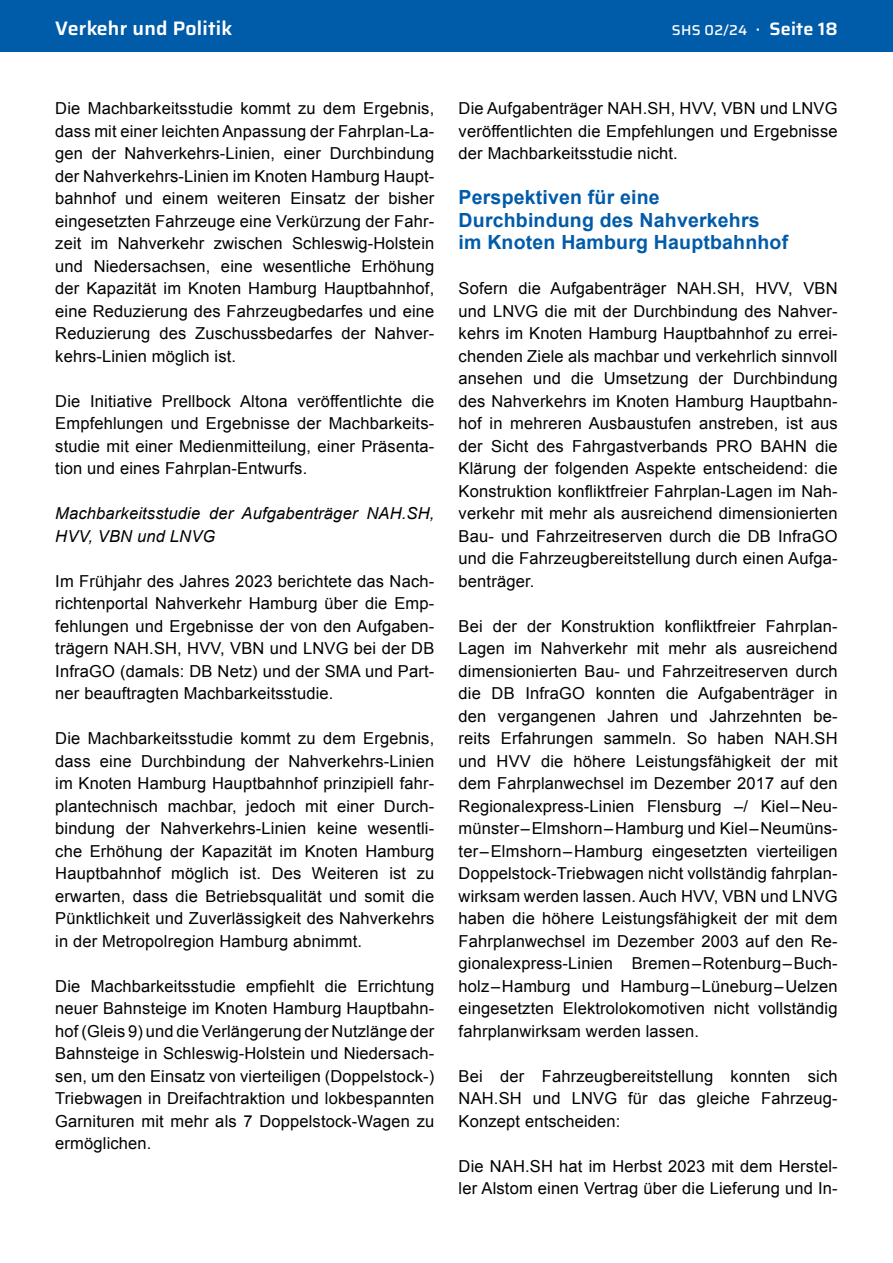
<style>
.page{position:relative;width:893px;height:1263px;background:#fff}
.page>*{position:absolute;margin:0;border:0;box-sizing:border-box;transform-origin:0 0}
.t1{font:700 19.5px/22.5px "Arial";letter-spacing:.01em;color:#005ba9}
.t2{font:600 19.5px "Saira";letter-spacing:.01em;color:#fff}
.t3{font:16.5px/22.5px "Arial";letter-spacing:.01em;color:#000;text-align:justify}
.t4{font:italic 16.5px/22.5px "Arial";letter-spacing:.01em;color:#000}
.t5{font:500 14.25px "Saira";letter-spacing:.02em;color:#fff}
.s1{font-size:18px}
.s2{font-weight:600;font-size:18px}
</style>
<div class="page">
<div style="left:0;top:0;width:893px;height:51px;background:#005ba9"></div>
<p class="t2" style="left:55px;top:12px;width:179px">Verkehr und Politik</p>
<p class="t5" style="left:672px;top:18px;width:167px">SHS 02/24 <span class="s1">·</span> <span class="s2">Seite 18</span></p>
<p class="t3" style="left:55px;top:97px;width:381px">Die Machbarkeitsstudie kommt zu dem Ergebnis, dass mit einer leichten Anpassung der Fahrplan-La&shy;gen der Nahverkehrs-Linien, einer Durchbindung der Nahverkehrs-Linien im Knoten Hamburg Haupt&shy;bahnhof und einem weiteren Einsatz der bisher eingesetzten Fahrzeuge eine Verkürzung der Fahr&shy;zeit im Nahverkehr zwischen Schleswig-Holstein und Niedersachsen, eine wesentliche Erhöhung der Kapazität im Knoten Hamburg Hauptbahnhof, eine Reduzierung des Fahrzeugbedarfes und eine Reduzierung des Zuschussbedarfes der Nahver&shy;kehrs-Linien möglich ist.</p>
<p class="t3" style="left:55px;top:390px;width:381px">Die Initiative Prellbock Altona veröffentlichte die Empfehlungen und Ergebnisse der Machbarkeits&shy;studie mit einer Medienmitteilung, einer Präsenta&shy;tion und eines Fahrplan-Entwurfs.</p>
<p class="t4" style="left:55px;top:502px;width:381px">Machbarkeitsstudie der Aufgabenträger NAH.SH,<br>HVV, VBN und LNVG</p>
<p class="t3" style="left:55px;top:570px;width:381px">Im Frühjahr des Jahres 2023 berichtete das Nach&shy;richtenportal Nahverkehr Hamburg über die Emp&shy;fehlungen und Ergebnisse der von den Aufgaben&shy;trägern NAH.SH, HVV, VBN und LNVG bei der DB InfraGO (damals: DB Netz) und der SMA und Part&shy;ner beauftragten Machbarkeitsstudie.</p>
<p class="t3" style="left:55px;top:727px;width:381px">Die Machbarkeitsstudie kommt zu dem Ergebnis, dass eine Durchbindung der Nahverkehrs-Linien im Knoten Hamburg Hauptbahnhof prinzipiell fahr&shy;plantechnisch machbar, jedoch mit einer Durch&shy;bindung der Nahverkehrs-Linien keine wesentli&shy;che Erhöhung der Kapazität im Knoten Hamburg Hauptbahnhof möglich ist. Des Weiteren ist zu erwarten, dass die Betriebsqualität und somit die Pünktlichkeit und Zuverlässigkeit des Nahverkehrs in der Metropolregion Hamburg abnimmt.</p>
<p class="t3" style="left:55px;top:975px;width:381px">Die Machbarkeitsstudie empfiehlt die Errichtung neuer Bahnsteige im Knoten Hamburg Hauptbahn&shy;hof (Gleis 9) und die Verlängerung der Nutzlänge der Bahnsteige in Schleswig-Holstein und Niedersach&shy;sen, um den Einsatz von vierteiligen (Doppelstock-)<br>Triebwagen in Dreifachtraktion und lokbespannten Garnituren mit mehr als 7 Doppelstock-Wagen zu ermöglichen.</p>
<p class="t3" style="left:459px;top:97px;width:381px">Die Aufgabenträger NAH.SH, HVV, VBN und LNVG veröffentlichten die Empfehlungen und Ergebnisse der Machbarkeitsstudie nicht.</p>
<p class="t1" style="left:459px;top:187px;width:331px">Perspektiven für eine<br>Durchbindung des Nahverkehrs<br>im Knoten Hamburg Hauptbahnhof</p>
<p class="t3" style="left:459px;top:277px;width:381px">Sofern die Aufgabenträger NAH.SH, HVV, VBN und LNVG die mit der Durchbindung des Nahver&shy;kehrs im Knoten Hamburg Hauptbahnhof zu errei&shy;chenden Ziele als machbar und verkehrlich sinnvoll ansehen und die Umsetzung der Durchbindung des Nahverkehrs im Knoten Hamburg Hauptbahn&shy;hof in mehreren Ausbaustufen anstreben, ist aus der Sicht des Fahrgastverbands PRO BAHN die Klärung der folgenden Aspekte entscheidend: die Konstruktion konfliktfreier Fahrplan-Lagen im Nah&shy;verkehr mit mehr als ausreichend dimensionierten Bau- und Fahrzeitreserven durch die DB InfraGO und die Fahrzeugbereitstellung durch einen Aufga&shy;benträger.</p>
<p class="t3" style="left:459px;top:615px;width:381px">Bei der der Konstruktion konfliktfreier Fahrplan-Lagen im Nahverkehr mit mehr als ausreichend dimensionierten Bau- und Fahrzeitreserven durch die DB InfraGO konnten die Aufgabenträger in den vergangenen Jahren und Jahrzehnten be&shy;reits Erfahrungen sammeln. So haben NAH.SH und HVV die höhere Leistungsfähigkeit der mit dem Fahrplanwechsel im Dezember 2017 auf den Regionalexpress-Linien Flensburg –/ Kiel – Neu&shy;münster – Elmshorn – Hamburg und Kiel – Neumüns&shy;ter – Elmshorn – Hamburg eingesetzten vierteiligen Doppelstock-Triebwagen nicht vollständig fahrplan&shy;wirksam werden lassen. Auch HVV, VBN und LNVG haben die höhere Leistungsfähigkeit der mit dem Fahrplanwechsel im Dezember 2003 auf den Re&shy;gionalexpress-Linien Bremen – Rotenburg – Buch&shy;holz – Hamburg und Hamburg – Lüneburg – Uelzen eingesetzten Elektrolokomotiven nicht vollständig fahrplanwirksam werden lassen.</p>
<p class="t3" style="left:459px;top:1065px;width:381px">Bei der Fahrzeugbereitstellung konnten sich NAH.SH und LNVG für das gleiche Fahrzeug-Konzept entscheiden:</p>
<p class="t3" style="left:459px;top:1155px;width:381px">Die NAH.SH hat im Herbst 2023 mit dem Herstel&shy;ler Alstom einen Vertrag über die Lieferung und In-</p>
</div>
